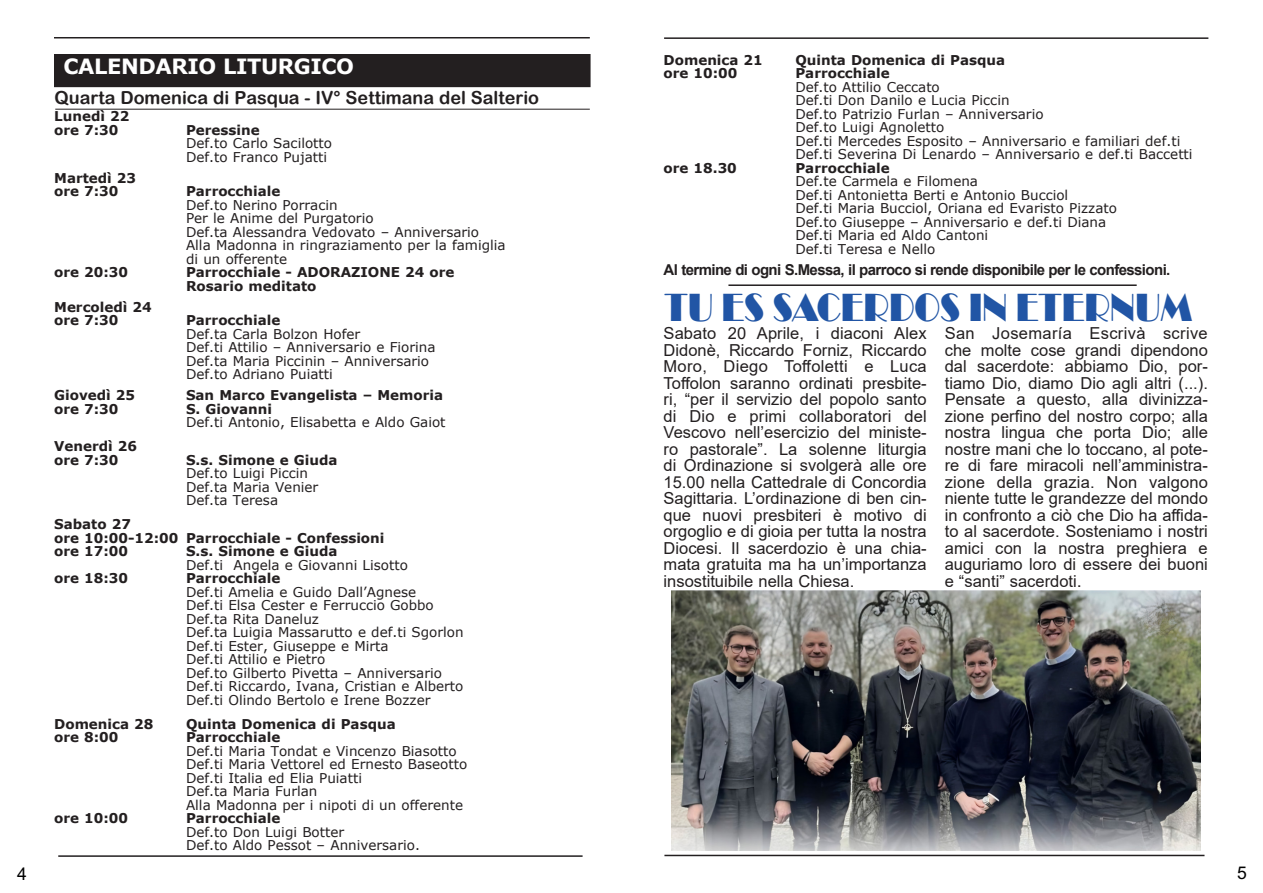
<style>
.page{position:relative;width:1263px;height:893px;background:#fff}
.page>*{position:absolute;margin:0;border:0;box-sizing:border-box;transform-origin:0 0}
.t1{font:40.5px "Broadway";color:#2155a5;scale:.83 1}
.t2{font:700 21px "Verdana";letter-spacing:-.02em;color:#fff}
.t3{font:18px "Arial Rounded MT Bold";color:#231f20}
.t4{font:17.55px "Arial";color:#000}
.t5{font:16.5px/16.5px "Arial";color:#231f20;text-align:justify}
.t6{font:700 15px "Arial";letter-spacing:-.04em;color:#231f20}
.t7{font:13.5px/13.5px "Verdana";color:#231f20}
.t8{font:700 13.5px/13.5px "Verdana";color:#231f20}
.s1{font-size:18px}
</style>
<div class="page">
<hr style="left:58px;top:855px;width:525px;height:2px;background:#231f20">
<hr style="left:664px;top:855px;width:540px;height:1px;background:#231f20">
<hr style="left:664px;top:37px;width:544px;height:2px;background:#231f20">
<div style="left:55px;top:55px;width:535px;height:31px;background:#231f20"></div>
<div style="left:54px;top:54px;width:537px;height:33px;border:2px solid #231f20"></div>
<hr style="left:54px;top:37px;width:536px;height:1px;background:#231f20">
<hr style="left:55px;top:109px;width:535px;height:1px;background:#231f20">
<img style="left:672px;top:590px;width:529px;height:261px">
<hr style="left:728px;top:284px;width:409px;height:2px;background:#231f20">
<h2 class="t2" style="left:64px;top:52px;width:292px">CALENDARIO LITURGICO</h2>
<p class="t8" style="left:54px;top:109px;width:77px">Lunedì 22 ore 7:30</p>
<h3 class="t3" style="left:55px;top:87px;width:486px">Quarta Domenica di Pasqua - IV° Settimana del Salterio</h3>
<p class="t8" style="left:186px;top:123px;width:75px">Peressine</p>
<p class="t7" style="left:186px;top:137px;width:148px">Def.to Carlo Sacilotto<br>Def.to Franco Pujatti</p>
<p class="t8" style="left:54px;top:171px;width:83px">Martedì 23 ore 7:30</p>
<p class="t8" style="left:186px;top:184px;width:96px">Parrocchiale</p>
<p class="t7" style="left:186px;top:198px;width:321px">Def.to Nerino Porracin<br>Per le Anime del Purgatorio<br>Def.ta Alessandra Vedovato – Anniversario<br>Alla Madonna in ringraziamento per la famiglia di un offerente</p>
<p class="t8" style="left:54px;top:265px;width:75px">ore 20:30</p>
<p class="t8" style="left:186px;top:265px;width:270px">Parrocchiale - ADORAZIONE 24 ore<br>Rosario meditato</p>
<p class="t8" style="left:54px;top:300px;width:99px">Mercoledì 24 ore 7:30</p>
<p class="t8" style="left:186px;top:313px;width:96px">Parrocchiale</p>
<p class="t7" style="left:186px;top:327px;width:251px">Def.ta Carla Bolzon Hofer<br>Def.ti Attilio – Anniversario e Fiorina<br>Def.ta Maria Piccinin – Anniversario<br>Def.to Adriano Puiatti</p>
<p class="t8" style="left:54px;top:388px;width:82px">Giovedì 25</p>
<p class="t8" style="left:186px;top:388px;width:258px">San Marco Evangelista – Memoria</p>
<p class="t8" style="left:54px;top:402px;width:66px">ore 7:30</p>
<p class="t8" style="left:186px;top:402px;width:88px">S. Giovanni</p>
<p class="t7" style="left:186px;top:416px;width:261px">Def.ti Antonio, Elisabetta e Aldo Gaiot</p>
<p class="t8" style="left:54px;top:439px;width:84px">Venerdì 26 ore 7:30</p>
<p class="t8" style="left:186px;top:453px;width:153px">S.s. Simone e Giuda</p>
<p class="t7" style="left:186px;top:467px;width:134px">Def.to Luigi Piccin<br>Def.ta Maria Venier<br>Def.ta Teresa</p>
<p class="t8" style="left:54px;top:517px;width:332px">Sabato 27<br>ore 10:00-12:00 Parrocchiale - Confessioni ore 17:00</p>
<p class="t8" style="left:186px;top:544px;width:153px">S.s. Simone e Giuda</p>
<p class="t7" style="left:186px;top:558px;width:223px">Def.ti Angela e Giovanni Lisotto</p>
<p class="t8" style="left:54px;top:571px;width:75px">ore 18:30</p>
<p class="t8" style="left:186px;top:571px;width:96px">Parrocchiale</p>
<p class="t7" style="left:186px;top:585px;width:279px">Def.ti Amelia e Guido Dall’Agnese<br>Def.ti Elsa Cester e Ferruccio Gobbo Def.ta Rita Daneluz<br>Def.ta Luigia Massarutto e def.ti Sgorlon Def.ti Ester, Giuseppe e Mirta<br>Def.ti Attilio e Pietro<br>Def.to Gilberto Pivetta – Anniversario Def.ti Riccardo, Ivana, Cristian e Alberto Def.ti Olindo Bertolo e Irene Bozzer</p>
<p class="t8" style="left:54px;top:717px;width:101px">Domenica 28</p>
<p class="t8" style="left:186px;top:717px;width:211px">Quinta Domenica di Pasqua</p>
<p class="t8" style="left:54px;top:730px;width:66px">ore 8:00</p>
<p class="t8" style="left:186px;top:730px;width:96px">Parrocchiale</p>
<p class="t7" style="left:186px;top:744px;width:283px">Def.ti Maria Tondat e Vincenzo Biasotto Def.ti Maria Vettorel ed Ernesto Baseotto Def.ti Italia ed Elia Puiatti<br>Def.ta Maria Furlan<br>Alla Madonna per i nipoti di un offerente</p>
<p class="t8" style="left:54px;top:811px;width:75px">ore 10:00</p>
<p class="t8" style="left:186px;top:811px;width:96px">Parrocchiale</p>
<p class="t7" style="left:186px;top:825px;width:235px">Def.to Don Luigi Botter<br>Def.to Aldo Pessot – Anniversario.</p>
<p class="t8" style="left:664px;top:53px;width:101px">Domenica 21</p>
<p class="t8" style="left:795px;top:53px;width:211px">Quinta Domenica di Pasqua</p>
<p class="t8" style="left:664px;top:66px;width:75px">ore 10:00</p>
<p class="t8" style="left:795px;top:66px;width:96px">Parrocchiale</p>
<p class="t7" style="left:795px;top:80px;width:399px">Def.to Attilio Ceccato<br>Def.ti Don Danilo e Lucia Piccin<br>Def.to Patrizio Furlan – Anniversario<br>Def.to Luigi Agnoletto<br>Def.ti Mercedes Esposito – Anniversario e familiari def.ti Def.ti Severina Di Lenardo – Anniversario e def.ti Baccetti</p>
<p class="t8" style="left:664px;top:161px;width:75px">ore 18.30</p>
<p class="t8" style="left:795px;top:161px;width:96px">Parrocchiale</p>
<p class="t7" style="left:795px;top:174px;width:323px">Def.te Carmela e Filomena<br>Def.ti Antonietta Berti e Antonio Bucciol<br>Def.ti Maria Bucciol, Oriana ed Evaristo Pizzato Def.to Giuseppe – Anniversario e def.ti Diana Def.ti Maria ed Aldo Cantoni<br>Def.ti Teresa e Nello</p>
<p class="t6" style="left:664px;top:259px;width:508px">Al termine di ogni S.Messa, il parroco si rende disponibile per le confessioni.</p>
<h1 class="t1" style="left:664px;top:284px;width:637px">TU ES SACERDOS IN ETERNUM</h1>
<p class="t5" style="left:664px;top:325px;width:265px">Sabato 20 Aprile, i diaconi Alex Didonè, Riccardo Forniz, Riccardo Moro, Diego Toffoletti e Luca Toffolon saranno ordinati presbite&shy;ri, “per il servizio del popolo santo di Dio e primi collaboratori del Vescovo nell’esercizio del ministe&shy;ro pastorale”. La solenne liturgia di Ordinazione si svolgerà alle ore 15.00 nella Cattedrale di Concordia Sagittaria. L’ordinazione di ben cin&shy;que nuovi presbiteri è motivo di orgoglio e di gioia per tutta la nostra Diocesi. Il sacerdozio è una chia&shy;mata gratuita ma ha un’importanza insostituibile nella Chiesa.</p>
<p class="t5" style="left:945px;top:325px;width:265px">San Josemaría Escrivà scrive che molte cose grandi dipendono dal sacerdote: abbiamo Dio, por&shy;tiamo Dio, diamo Dio agli altri (...).<br>Pensate a questo, alla divinizza&shy;zione perfino del nostro corpo; alla nostra lingua che porta Dio; alle nostre mani che lo toccano, al pote&shy;re di fare miracoli nell’amministra&shy;zione della grazia. Non valgono niente tutte le grandezze del mondo in confronto a ciò che Dio ha affida&shy;to al sacerdote. Sosteniamo i nostri amici con la nostra preghiera e auguriamo loro di essere dei buoni e “santi” sacerdoti<span class="s1">.</span></p>
<p class="t4" style="left:17px;top:864px;width:11px">4</p>
<p class="t4" style="left:1237px;top:863px;width:11px">5</p>
</div>
